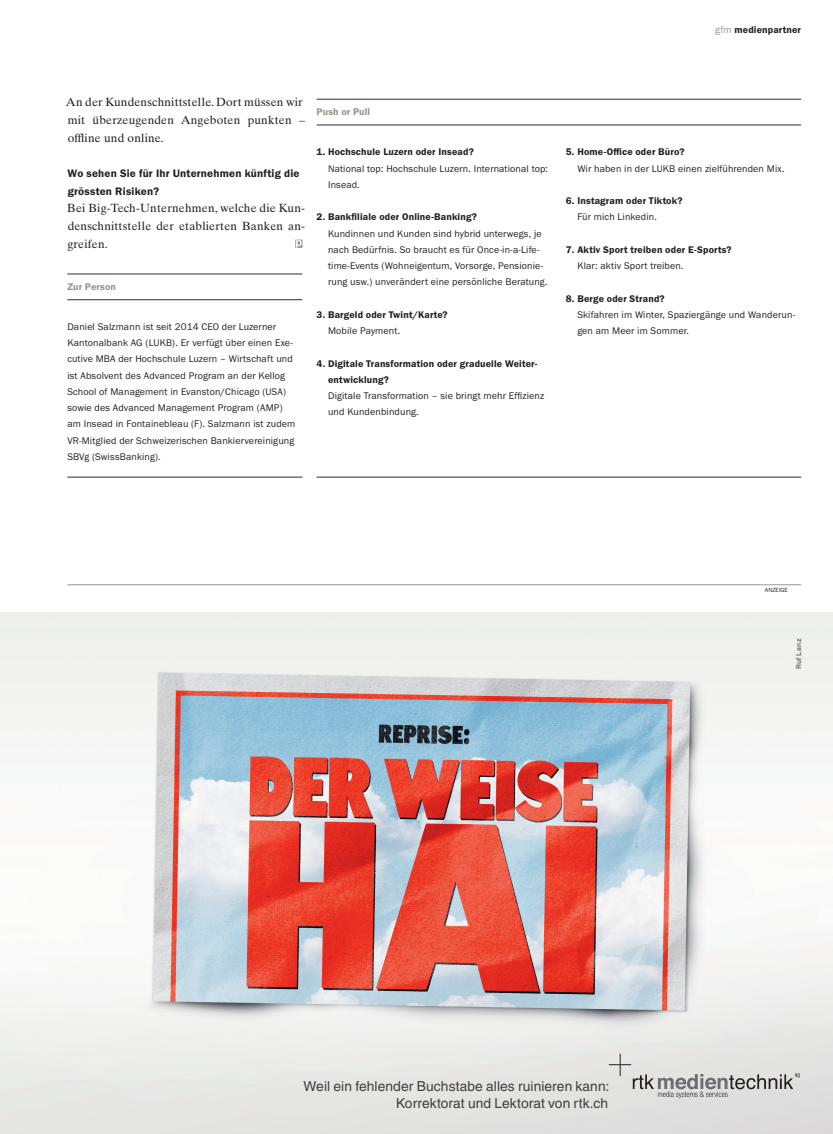
<style>
.page{position:relative;width:833px;height:1134px;background:#fff}
.page>*{position:absolute;margin:0;border:0;box-sizing:border-box;transform-origin:0 0}
.t1{font:13.75px/17px "Helvetica LT Std";letter-spacing:.005em;color:#3e3e3f;text-align:right}
.t2{font:11.88px/17.6px "Times Ten Pro";letter-spacing:.015em;color:#231f20}
.t3{font:11.25px/17.6px "Franklin Gothic URW Dem";letter-spacing:.015em;color:#231f20}
.t4{font:10px/16.2px "Franklin Gothic URW Boo";letter-spacing:.015em;color:#231f20}
.t5{font:10px/16.2px "Franklin Gothic URW Dem";letter-spacing:.015em;color:#231f20}
.t6{font:10px "Franklin Gothic URW Dem";letter-spacing:.015em;color:#92958a}
.t7{font:700 6.88px "Helvetica LT Std";letter-spacing:.035em;color:#6c6d70}
.t8{font:6.25px "Franklin Gothic URW Boo";color:#231f20}
.s1{font-family:"Franklin Gothic URW Boo";color:#92958a}
</style>
<div class="page">
<svg style="left:295px;top:240px;width:7px;height:8px"></svg>
<hr style="left:317px;top:99px;width:484px;height:1px;background:#57585a">
<hr style="left:317px;top:124px;width:484px;height:2px;background:#57585a">
<hr style="left:67px;top:273px;width:235px;height:2px;background:#57585a">
<hr style="left:67px;top:299px;width:235px;height:1px;background:#57585a">
<hr style="left:317px;top:476px;width:484px;height:2px;background:#57585a">
<hr style="left:67px;top:476px;width:235px;height:2px;background:#57585a">
<img style="left:0;top:612px;width:833px;height:522px">
<svg style="left:609px;top:1054px;width:190px;height:44px"></svg>
<hr style="left:67px;top:584px;width:734px;height:1px;background:#939598">
<p class="t5" style="left:715px;top:22px;width:87px"><span class="s1">gfm</span> medienpartner</p>
<p class="t2" style="left:66px;top:93px;width:241px">An der Kundenschnittstelle. Dort müssen wir mit überzeugenden Angeboten punkten – offline und online.</p>
<p class="t3" style="left:68px;top:164px;width:233px">Wo sehen Sie für Ihr Unternehmen künftig die grössten Risiken?</p>
<p class="t2" style="left:67px;top:199px;width:239px;text-align:justify">Bei Big-Tech-Unternehmen, welche die Kun&shy;denschnittstelle der etablierten Banken an&shy;greifen.</p>
<p class="t6" style="left:67px;top:281px;width:50px">Zur Person</p>
<p class="t4" style="left:67px;top:318px;width:229px">Daniel Salzmann ist seit 2014 CEO der Luzerner Kantonalbank AG (LUKB). Er verfügt über einen Exe&shy;cutive MBA der Hochschule Luzern – Wirtschaft und ist Absolvent des Advanced Program an der Kellog School of Management in Evanston/Chicago (USA) sowie des Advanced Management Program (AMP) am Insead in Fontainebleau (F). Salzmann ist zudem VR-Mitglied der Schweizerischen Bankiervereinigung SBVg (SwissBanking).</p>
<p class="t6" style="left:317px;top:106px;width:55px">Push or Pull</p>
<p class="t5" style="left:317px;top:144px;width:159px">1. Hochschule Luzern oder Insead?</p>
<p class="t4" style="left:328px;top:160px;width:222px">National top: Hochschule Luzern. International top:<br>Insead.</p>
<p class="t5" style="left:317px;top:209px;width:162px">2. Bankfiliale oder Online-Banking?</p>
<p class="t4" style="left:328px;top:225px;width:221px">Kundinnen und Kunden sind hybrid unterwegs, je nach Bedürfnis. So braucht es für Once-in-a-Life&shy;time-Events (Wohneigentum, Vorsorge, Pensionie&shy;rung usw.) unverändert eine persönliche Beratung.</p>
<p class="t5" style="left:317px;top:306px;width:133px">3. Bargeld oder Twint/Karte?</p>
<p class="t4" style="left:328px;top:322px;width:74px">Mobile Payment.</p>
<p class="t5" style="left:328px;top:355px;width:211px;text-indent:-11px">4. Digitale Transformation oder graduelle Weiter&shy;entwicklung?</p>
<p class="t4" style="left:328px;top:387px;width:218px">Digitale Transformation – sie bringt mehr Effizienz und Kundenbindung.</p>
<p class="t5" style="left:566px;top:144px;width:120px">5. Home-Office oder Büro?</p>
<p class="t4" style="left:577px;top:160px;width:209px">Wir haben in der LUKB einen zielführenden Mix.</p>
<p class="t5" style="left:566px;top:192px;width:118px">6. Instagram oder Tiktok?</p>
<p class="t4" style="left:577px;top:209px;width:81px">Für mich Linkedin.</p>
<p class="t5" style="left:566px;top:241px;width:167px">7. Aktiv Sport treiben oder E-Sports?</p>
<p class="t4" style="left:577px;top:257px;width:108px">Klar: aktiv Sport treiben.</p>
<p class="t5" style="left:566px;top:290px;width:100px">8. Berge oder Strand?</p>
<p class="t4" style="left:577px;top:306px;width:219px">Skifahren im Winter, Spaziergänge und Wanderun&shy;gen am Meer im Sommer.</p>
<p class="t8" style="left:765px;top:586px;width:25px">ANZEIGE</p>
<p class="t7" style="left:794px;top:669px;width:32px;rotate:-90deg">Ruf Lanz</p>
<h1 class="t1" style="left:304px;top:1077px;width:307px">Weil ein fehlender Buchstabe alles ruinieren kann:<br>Korrektorat und Lektorat von rtk.ch</h1>
</div>
